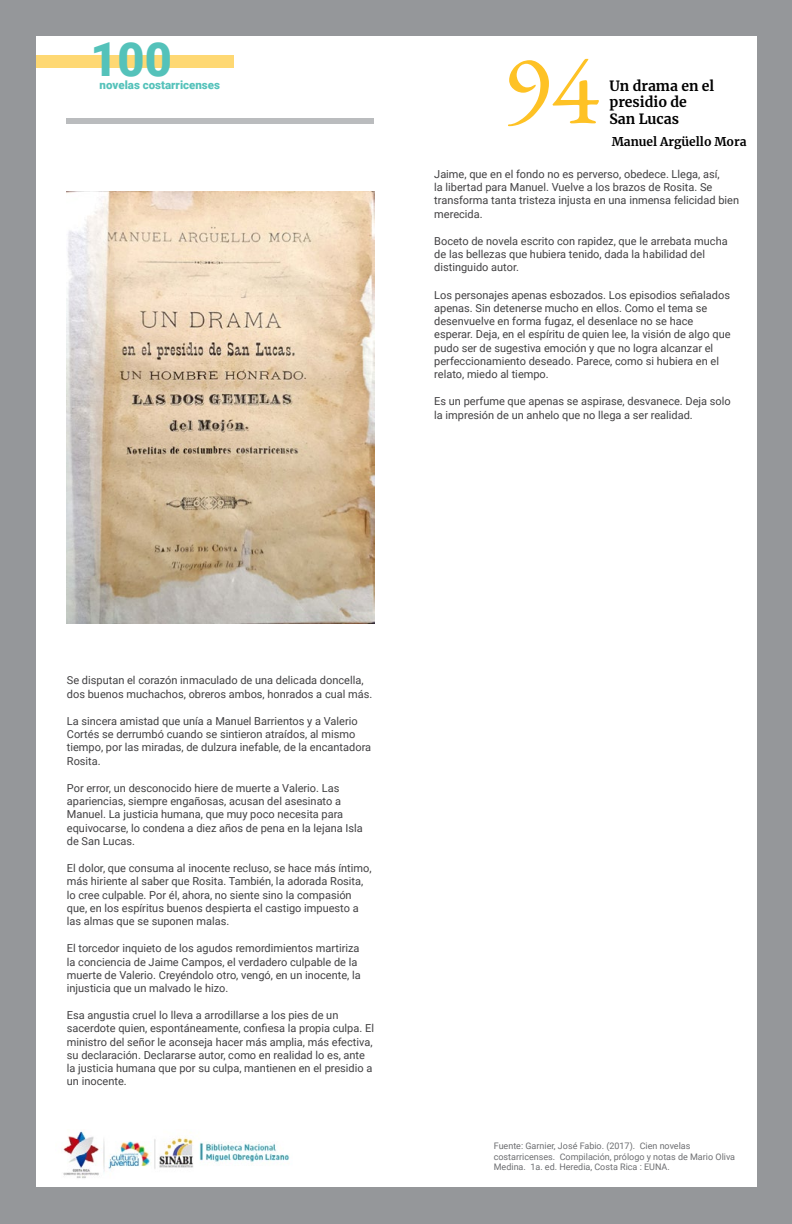
<style>
.page{position:relative;width:792px;height:1224px;background:#fff}
.page>*{position:absolute;margin:0;border:0;box-sizing:border-box;transform-origin:0 0}
.t1{font:100px "EB Garamond Regular 400";color:#fec225}
.t2{font:900 46.9px "Roboto";color:#54c2ba}
.t3{font:700 14px/16.8px "Merriweather";color:#000}
.t4{font:700 12px "Merriweather";color:#000}
.t5{font:900 11.5px "Roboto";color:#54c2ba}
.t6{font:11px/13.2px "Roboto";color:#414042}
.t7{font:9px/10.8px "Roboto";color:#6d6e71}
</style>
<div class="page">
<div style="left:0;top:0;width:792px;height:35px;background:#95979a"></div>
<div style="left:0;top:0;width:36px;height:1224px;background:#95979a"></div>
<div style="left:0;top:1187px;width:792px;height:37px;background:#95979a"></div>
<div style="left:757px;top:0;width:35px;height:1224px;background:#95979a"></div>
<div style="left:36px;top:55px;width:197px;height:13px;background:#fed873"></div>
<img style="left:63px;top:1131px;width:227px;height:48px">
<div style="left:67px;top:118px;width:307px;height:5px;background:#babcbe"></div>
<img style="left:67px;top:192px;width:307px;height:432px">
<h2 class="t2" style="left:90px;top:27px;width:83px">100</h2>
<p class="t5" style="left:100px;top:77px;width:122px">novelas costarricenses</p>
<h1 class="t1" style="left:503px;top:25px;width:97px">94</h1>
<p class="t3" style="left:609px;top:77px;width:106px">Un drama en el presidio de<br>San Lucas</p>
<p class="t4" style="left:612px;top:133px;width:136px">Manuel Argüello Mora</p>
<p class="t6" style="left:434px;top:167px;width:306px">Jaime, que en el fondo no es perverso, obedece. Llega, así,<br>la libertad para Manuel. Vuelve a los brazos de Rosita. Se transforma tanta tristeza injusta en una inmensa felicidad bien merecida.</p>
<p class="t6" style="left:434px;top:234px;width:295px">Boceto de novela escrito con rapidez, que le arrebata mucha de las bellezas que hubiera tenido, dada la habilidad del distinguido autor.</p>
<p class="t6" style="left:434px;top:288px;width:298px">Los personajes apenas esbozados. Los episodios señalados apenas. Sin detenerse mucho en ellos. Como el tema se desenvuelve en forma fugaz, el desenlace no se hace esperar. Deja, en el espíritu de quien lee, la visión de algo que pudo ser de sugestiva emoción y que no logra alcanzar el perfeccionamiento deseado. Parece, como si hubiera en el relato, miedo al tiempo.</p>
<p class="t6" style="left:434px;top:394px;width:298px">Es un perfume que apenas se aspirase, desvanece. Deja solo la impresión de un anhelo que no llega a ser realidad.</p>
<p class="t6" style="left:67px;top:674px;width:307px">Se disputan el corazón inmaculado de una delicada doncella, dos buenos muchachos, obreros ambos, honrados a cual más.</p>
<p class="t6" style="left:67px;top:714px;width:306px">La sincera amistad que unía a Manuel Barrientos y a Valerio Cortés se derrumbó cuando se sintieron atraídos, al mismo tiempo, por las miradas, de dulzura inefable, de la encantadora Rosita.</p>
<p class="t6" style="left:67px;top:781px;width:297px">Por error, un desconocido hiere de muerte a Valerio. Las apariencias, siempre engañosas, acusan del asesinato a Manuel. La justicia humana, que muy poco necesita para equivocarse, lo condena a diez años de pena en la lejana Isla de San Lucas.</p>
<p class="t6" style="left:67px;top:861px;width:306px">El dolor, que consuma al inocente recluso, se hace más íntimo, más hiriente al saber que Rosita. También, la adorada Rosita, lo cree culpable. Por él, ahora, no siente sino la compasión que, en los espíritus buenos despierta el castigo impuesto a las almas que se suponen malas.</p>
<p class="t6" style="left:67px;top:941px;width:295px">El torcedor inquieto de los agudos remordimientos martiriza la conciencia de Jaime Campos, el verdadero culpable de la muerte de Valerio. Creyéndolo otro, vengó, en un inocente, la injusticia que un malvado le hizo.</p>
<p class="t6" style="left:67px;top:1008px;width:309px">Esa angustia cruel lo lleva a arrodillarse a los pies de un sacerdote quien, espontáneamente, confiesa la propia culpa. El ministro del señor le aconseja hacer más amplia, más efectiva, su declaración. Declararse autor, como en realidad lo es, ante la justicia humana que por su culpa, mantienen en el presidio a un inocente.</p>
<p class="t7" style="left:494px;top:1140px;width:243px">Fuente: Garnier, José Fabio. (2017). Cien novelas costarricenses. Compilación, prólogo y notas de Mario Oliva<br>Medina. 1a. ed. Heredia, Costa Rica : EUNA.</p>
</div>
